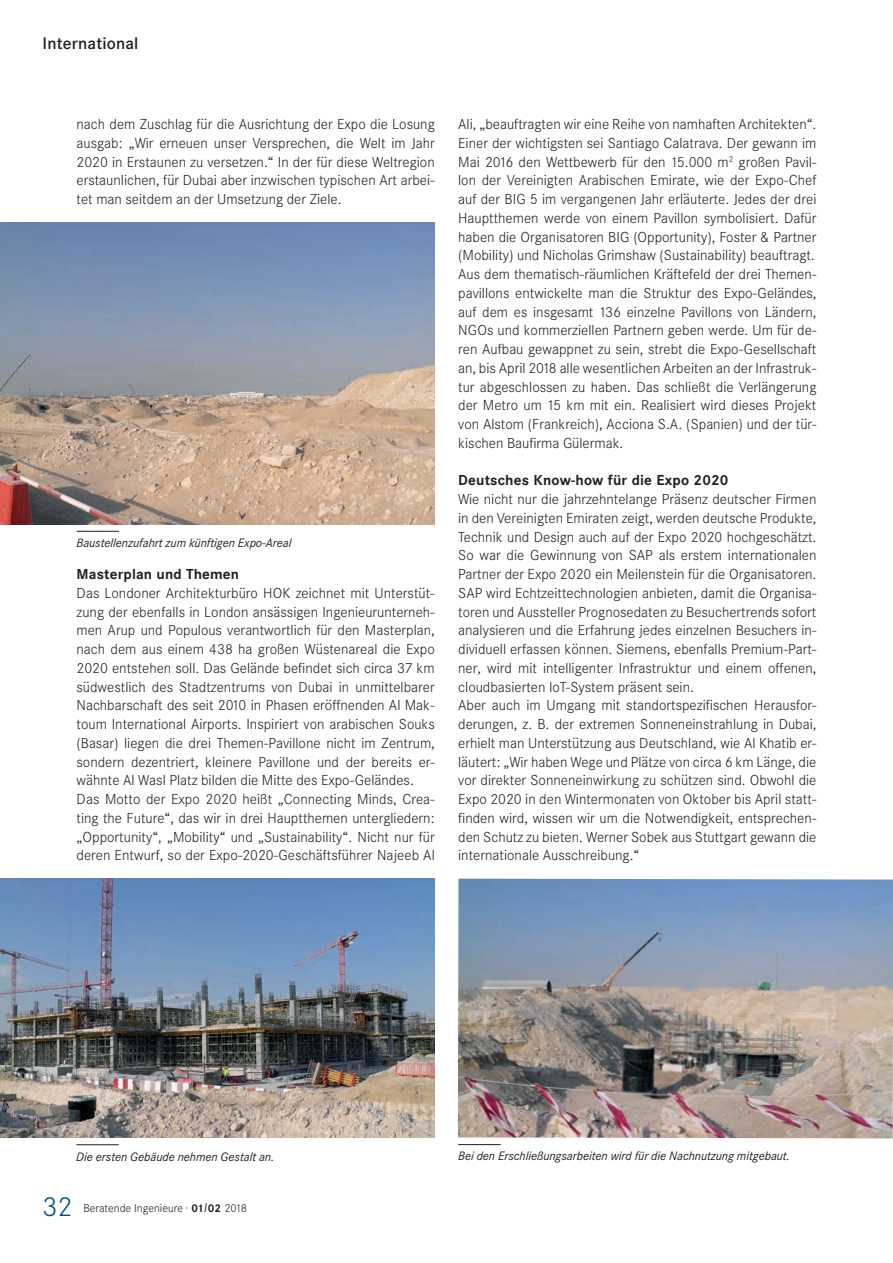
<style>
.page{position:relative;width:893px;height:1263px;background:#fff}
.page>*{position:absolute;margin:0;border:0;box-sizing:border-box;transform-origin:0 0}
.t1{font:300 27px "Corporate SBQ";color:#014e84}
.t2{font:500 16.5px "Corporate SBQ";letter-spacing:.01em;color:#231f20}
.t3{font:300 14.25px/18.8px "Corporate SBQ";color:#231f20;text-align:justify}
.t4{font:700 14.25px "Corporate SBQ";letter-spacing:.01em;color:#231f20}
.t5{font:italic 12px "Corporate SBQ";letter-spacing:-.005em;color:#231f20}
.t6{font:300 11.25px "Corporate SBQ";color:#231f20}
.s1{font-weight:700;font-size:10.95px}
</style>
<div class="page">
<hr style="left:77px;top:531px;width:42px;height:1px;background:#231f20">
<hr style="left:458px;top:1144px;width:43px;height:1px;background:#231f20">
<hr style="left:76px;top:1144px;width:43px;height:1px;background:#231f20">
<img style="left:0;top:223px;width:435px;height:301px">
<img style="left:0;top:879px;width:435px;height:259px">
<img style="left:458px;top:879px;width:435px;height:259px">
<p class="t2" style="left:43px;top:33px;width:97px">International</p>
<p class="t3" style="left:77px;top:115px;width:360px">nach dem Zuschlag für die Ausrichtung der Expo die Losung ausgab: „Wir erneuen unser Versprechen, die Welt im Jahr 2020 in Erstaunen zu versetzen.“ In der für diese Weltregion erstaunlichen, für Dubai aber inzwischen typischen Art arbei&shy;tet man seitdem an der Umsetzung der Ziele.</p>
<p class="t5" style="left:77px;top:536px;width:216px">Baustellenzufahrt zum künftigen Expo-Areal</p>
<p class="t4" style="left:77px;top:565px;width:164px">Masterplan und Themen</p>
<p class="t3" style="left:77px;top:584px;width:360px;text-align:left">Das Londoner Architekturbüro HOK zeichnet mit Unterstüt&shy;zung der ebenfalls in London ansässigen Ingenieurunterneh&shy;men Arup und Populous verantwortlich für den Masterplan, nach dem aus einem 438 ha großen Wüstenareal die Expo 2020 entstehen soll. Das Gelände befindet sich circa 37 km südwestlich des Stadtzentrums von Dubai in unmittelbarer Nachbarschaft des seit 2010 in Phasen eröffnenden Al Mak&shy;toum International Airports. Inspiriert von arabischen Souks (Basar) liegen die drei Themen-Pavillone nicht im Zentrum, sondern dezentriert, kleinere Pavillone und der bereits er&shy;wähnte Al Wasl Platz bilden die Mitte des Expo-Geländes.<br>Das Motto der Expo 2020 heißt „Connecting Minds, Crea&shy;ting the Future“, das wir in drei Hauptthemen untergliedern: „Opportunity“, „Mobility“ und „Sustainability“. Nicht nur für deren Entwurf, so der Expo-2020-Geschäftsführer Najeeb Al</p>
<p class="t3" style="left:458px;top:115px;width:360px">Ali, „beauftragten wir eine Reihe von namhaften Architekten“.<br>Einer der wichtigsten sei Santiago Calatrava. Der gewann im Mai 2016 den Wettbewerb für den 15.000 m<sup>2</sup> großen Pavil&shy;lon der Vereinigten Arabischen Emirate, wie der Expo-Chef auf der BIG 5 im vergangenen Jahr erläuterte. Jedes der drei Hauptthemen werde von einem Pavillon symbolisiert. Dafür haben die Organisatoren BIG (Opportunity), Foster &amp; Partner (Mobility) und Nicholas Grimshaw (Sustainability) beauftragt.<br>Aus dem thematisch-räumlichen Kräftefeld der drei Themen&shy;pavillons entwickelte man die Struktur des Expo-Geländes, auf dem es insgesamt 136 einzelne Pavillons von Ländern, NGOs und kommerziellen Partnern geben werde. Um für de&shy;ren Aufbau gewappnet zu sein, strebt die Expo-Gesellschaft an, bis April 2018 alle wesentlichen Arbeiten an der Infrastruk&shy;tur abgeschlossen zu haben. Das schließt die Verlängerung der Metro um 15 km mit ein. Realisiert wird dieses Projekt von Alstom (Frankreich), Acciona S.A. (Spanien) und der tür&shy;kischen Baufirma Gülermak.</p>
<p class="t4" style="left:458px;top:472px;width:272px">Deutsches Know-how für die Expo 2020</p>
<p class="t3" style="left:458px;top:490px;width:360px;text-align:left">Wie nicht nur die jahrzehntelange Präsenz deutscher Firmen in den Vereinigten Emiraten zeigt, werden deutsche Produkte, Technik und Design auch auf der Expo 2020 hochgeschätzt.<br>So war die Gewinnung von SAP als erstem internationalen Partner der Expo 2020 ein Meilenstein für die Organisatoren.<br>SAP wird Echtzeittechnologien anbieten, damit die Organisa&shy;toren und Aussteller Prognosedaten zu Besuchertrends sofort analysieren und die Erfahrung jedes einzelnen Besuchers in&shy;dividuell erfassen können. Siemens, ebenfalls Premium-Part&shy;ner, wird mit intelligenter Infrastruktur und einem offenen, cloudbasierten IoT-System präsent sein.<br>Aber auch im Umgang mit standortspezifischen Herausfor&shy;derungen, z. B. der extremen Sonneneinstrahlung in Dubai, erhielt man Unterstützung aus Deutschland, wie Al Khatib er&shy;läutert: „Wir haben Wege und Plätze von circa 6 km Länge, die vor direkter Sonneneinwirkung zu schützen sind. Obwohl die Expo 2020 in den Wintermonaten von Oktober bis April statt&shy;finden wird, wissen wir um die Notwendigkeit, entsprechen&shy;den Schutz zu bieten. Werner Sobek aus Stuttgart gewann die internationale Ausschreibung.“</p>
<p class="t5" style="left:76px;top:1149px;width:199px">Die ersten Gebäude nehmen Gestalt an.</p>
<p class="t5" style="left:458px;top:1149px;width:333px">Bei den Erschließungsarbeiten wird für die Nachnutzung mitgebaut.</p>
<h1 class="t1" style="left:43px;top:1191px;width:31px">32</h1>
<p class="t6" style="left:83px;top:1201px;width:165px">Beratende Ingenieure · <span class="s1">01</span><sup>|</sup><span class="s1">02</span> 2018</p>
</div>
